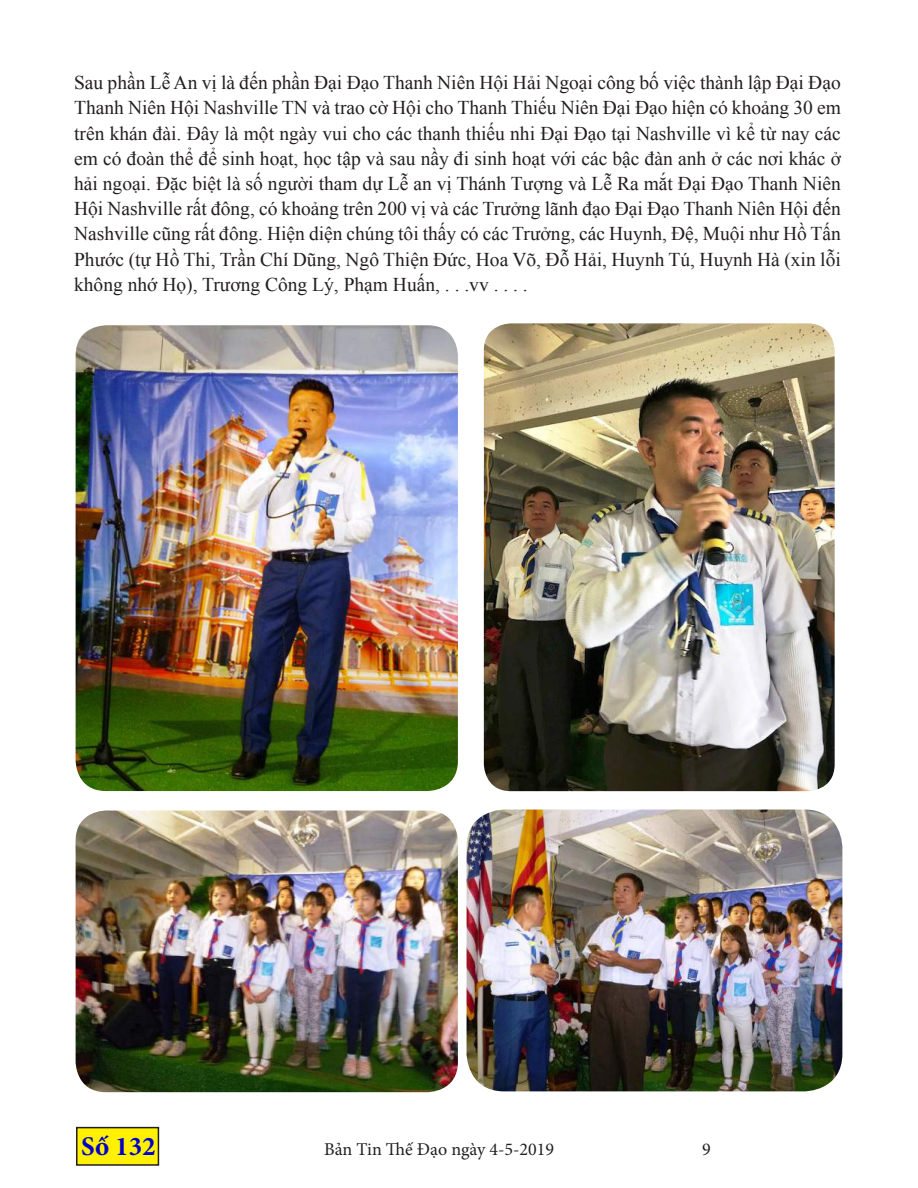
<style>
.page{position:relative;width:918px;height:1188px;background:#fff}
.page>*{position:absolute;margin:0;border:0;box-sizing:border-box;transform-origin:0 0}
.t1{font:700 27px "Minion Pro";color:#00c}
.t2{font:19.5px/25.2px "Times New Roman";color:#231f20;text-align:justify}
.t3{font:18px "Minion Pro";color:#231f20}
</style>
<div class="page">
<div style="left:77px;top:1128px;width:81px;height:37px;background:#fff101"></div>
<div style="left:76px;top:1127px;width:83px;height:39px;border:2px solid #231f20"></div>
<img style="left:76px;top:811px;width:382px;height:281px">
<img style="left:76px;top:325px;width:382px;height:466px">
<img style="left:484px;top:323px;width:351px;height:468px">
<img style="left:467px;top:810px;width:375px;height:281px">
<p class="t2" style="left:74px;top:70px;width:768px">Sau phần Lễ An vị là đến phần Đại Đạo Thanh Niên Hội Hải Ngoại công bố việc thành lập Đại Đạo Thanh Niên Hội Nashville TN và trao cờ Hội cho Thanh Thiếu Niên Đại Đạo hiện có khoảng 30 em trên khán đài. Đây là một ngày vui cho các thanh thiếu nhi Đại Đạo tại Nashville vì kể từ nay các em có đoàn thể để sinh hoạt, học tập và sau nầy đi sinh hoạt với các bậc đàn anh ở các nơi khác ở hải ngoại. Đặc biệt là số người tham dự Lễ an vị Thánh Tượng và Lễ Ra mắt Đại Đạo Thanh Niên Hội Nashville rất đông, có khoảng trên 200 vị và các Trưởng lãnh đạo Đại Đạo Thanh Niên Hội đến Nashville cũng rất đông. Hiện diện chúng tôi thấy có các Trưởng, các Huynh, Đệ, Muội như Hồ Tấn Phước (tự Hồ Thi, Trần Chí Dũng, Ngô Thiện Đức, Hoa Võ, Đỗ Hải, Huynh Tú, Huynh Hà (xin lỗi không nhớ Họ), Trương Công Lý, Phạm Huấn, . . .vv . . . .</p>
<h1 class="t1" style="left:81px;top:1128px;width:76px">Số 132</h1>
<p class="t3" style="left:324px;top:1138px;width:232px">Bản Tin Thế Đạo ngày 4-5-2019</p>
<p class="t3" style="left:702px;top:1138px;width:10px">9</p>
</div>
